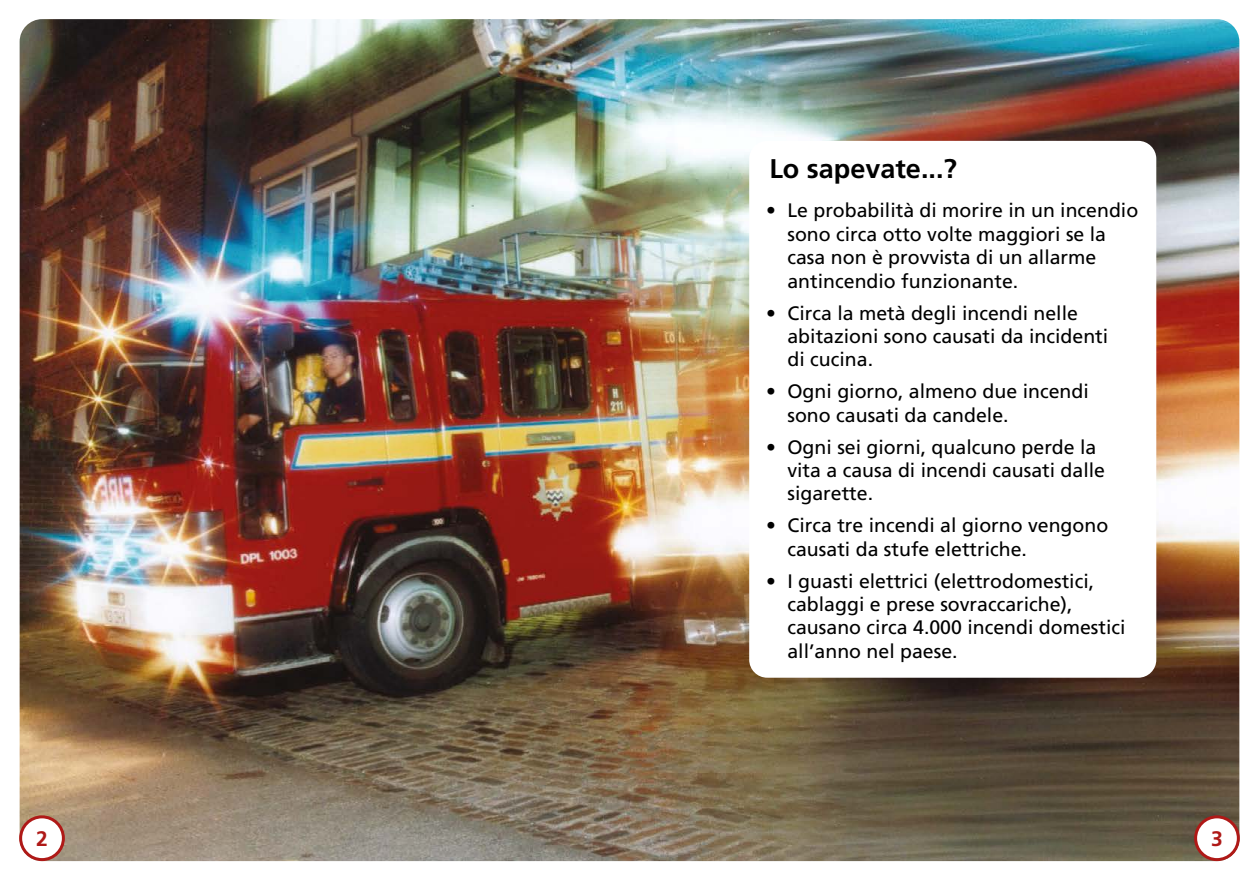
<style>
.page{position:relative;width:1259px;height:893px;background:#fff}
.page>*{position:absolute;margin:0;border:0;box-sizing:border-box;transform-origin:0 0}
.Did_you_know__Headi{font:700 27px "Frutiger LT Pro";color:#000}
.t1{font:700 21px "Frutiger LT Pro";color:#af1917}
.t2{font:19.5px/23.4px "Frutiger LT Pro";color:#000}
</style>
<div class="page">
<img style="left:20px;top:19px;width:1219px;height:842px">
<div style="left:749px;top:141px;width:407px;height:537px;background:#fff;border-radius:18px"></div>
<div style="left:21px;top:817px;width:42px;height:43px;background:#fff;border-radius:50%"></div>
<div style="left:19px;top:815px;width:46px;height:46px;border:3px solid #af1917;border-radius:50%"></div>
<div style="left:1195px;top:817px;width:43px;height:43px;background:#fff;border-radius:50%"></div>
<div style="left:1194px;top:815px;width:45px;height:46px;border:3px solid #af1917;border-radius:50%"></div>
<h1 class="Did_you_know__Headi" style="left:769px;top:153px;width:189px">Lo sapevate...?</h1>
<p class="t2" style="left:787px;top:199px;width:352px;text-indent:-21px">• Le probabilità di morire in un incendio sono circa otto volte maggiori se la casa non è provvista di un allarme antincendio funzionante.</p>
<p class="t2" style="left:787px;top:301px;width:322px;text-indent:-21px">• Circa la metà degli incendi nelle abitazioni sono causati da incidenti di cucina.</p>
<p class="t2" style="left:787px;top:380px;width:303px;text-indent:-21px">• Ogni giorno, almeno due incendi sono causati da candele.</p>
<p class="t2" style="left:787px;top:435px;width:319px;text-indent:-21px">• Ogni sei giorni, qualcuno perde la vita a causa di incendi causati dalle sigarette.</p>
<p class="t2" style="left:787px;top:514px;width:322px;text-indent:-21px">• Circa tre incendi al giorno vengono causati da stufe elettriche.</p>
<p class="t2" style="left:787px;top:569px;width:340px;text-indent:-21px">• I guasti elettrici (elettrodomestici, cablaggi e prese sovraccariche), causano circa 4.000 incendi domestici all’anno nel paese.</p>
<p class="t1" style="left:36px;top:826px;width:13px">2</p>
<p class="t1" style="left:1211px;top:826px;width:13px">3</p>
</div>
